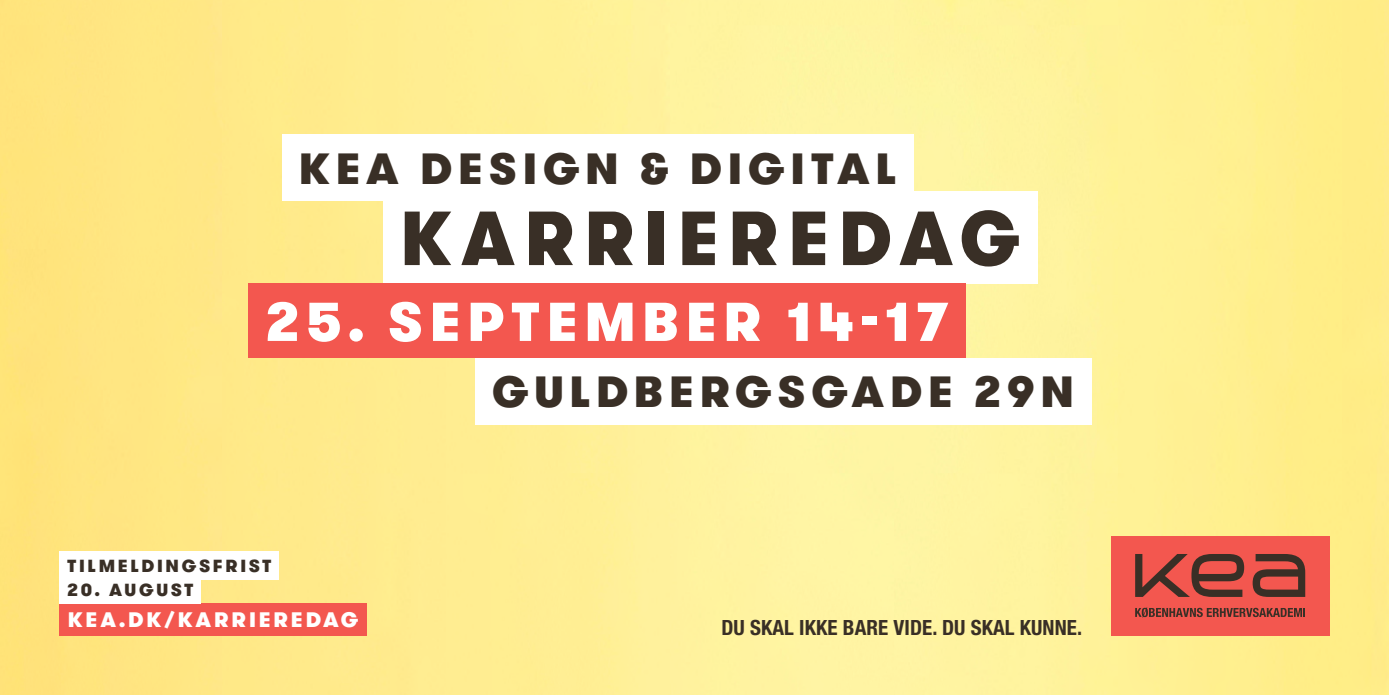
<style>
.page{position:relative;width:1389px;height:695px;background:#fff}
.page>*{position:absolute;margin:0;border:0;box-sizing:border-box;transform-origin:0 0}
.t1{font:900 76.3px "GT Walsheim";letter-spacing:.135em;color:#392f26;scale:.94 1}
.t2{font:900 54.6px "GT Walsheim";letter-spacing:.125em;color:#fff}
.t3{font:900 43.57px "GT Walsheim";letter-spacing:.135em;color:#392f26}
.t4{font:700 condensed 21px "Helvetica Neue LT Std";letter-spacing:.005em;color:#392f26}
.t5{font:900 21px "GT Walsheim";letter-spacing:.135em;color:#fff}
.t6{font:900 17.5px "GT Walsheim";letter-spacing:.155em;color:#392f26}
</style>
<div class="page">
<img style="left:0;top:0;width:1389px;height:694px">
<div style="left:383px;top:191px;width:655px;height:92px;background:#fff"></div>
<div style="left:282px;top:134px;width:631px;height:66px;background:#fff"></div>
<div style="left:475px;top:358px;width:616px;height:66px;background:#fff"></div>
<div style="left:248px;top:283px;width:717px;height:75px;background:#f3574f"></div>
<div style="left:60px;top:603px;width:307px;height:32px;background:#f3574f"></div>
<div style="left:60px;top:551px;width:219px;height:28px;background:#fff"></div>
<div style="left:60px;top:575px;width:141px;height:28px;background:#fff"></div>
<div style="left:1111px;top:536px;width:218px;height:99px;background:#f3574f"></div>
<svg style="left:1253px;top:554px;width:52px;height:42px"></svg>
<svg style="left:1135px;top:554px;width:109px;height:43px"></svg>
<svg style="left:1135px;top:607px;width:170px;height:10px"></svg>
<p class="t3" style="left:299px;top:139px;width:599px">KEA DESIGN &amp; DIGITAL</p>
<h1 class="t1" style="left:400px;top:187px;width:660px">KARRIEREDAG</h1>
<p class="t2" style="left:265px;top:285px;width:684px">25. SEPTEMBER 14-17</p>
<p class="t6" style="left:67px;top:553px;width:206px">TILMELDINGSFRIST</p>
<p class="t6" style="left:67px;top:577px;width:128px">20. AUGUST</p>
<p class="t5" style="left:68px;top:605px;width:292px">KEA.DK/KARRIEREDAG</p>
<p class="t3" style="left:492px;top:362px;width:583px">GULDBERGSGADE 29N</p>
<p class="t4" style="left:721px;top:615px;width:362px">DU SKAL IKKE BARE VIDE. DU SKAL KUNNE.</p>
</div>
